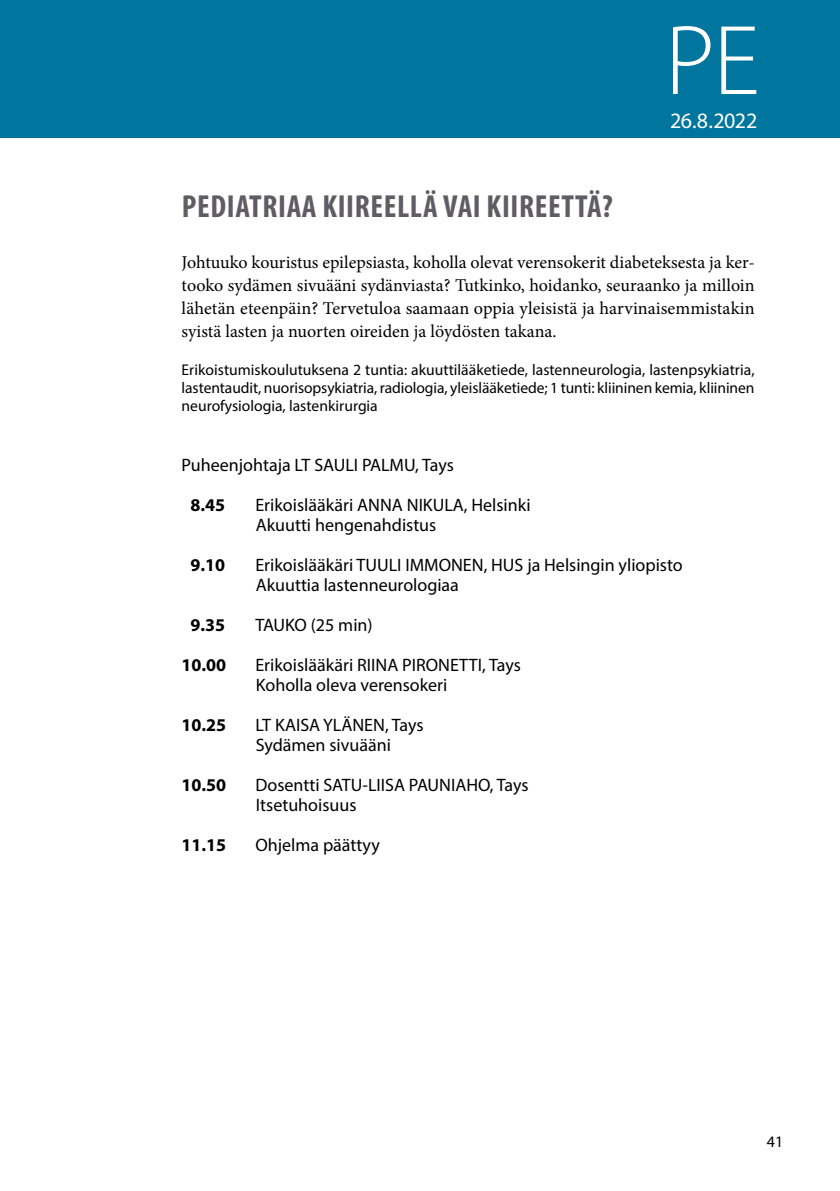
<style>
.page{position:relative;width:840px;height:1191px;background:#fff}
.page>*{position:absolute;margin:0;border:0;box-sizing:border-box;transform-origin:0 0}
.t1{font:300 100px "Myriad Pro";color:#fff}
.t2{font:700 condensed 32px "Myriad Pro";letter-spacing:.02em;color:#5f5d63}
.t3{font:22px "Myriad Pro";letter-spacing:-.02em;color:#fff}
.t4{font:18px/20px "Myriad Pro";color:#000}
.t5{font:18px/23px "Minion Pro";color:#000;text-align:justify}
.t6{font:700 18px "Myriad Pro";color:#000}
.t7{font:16px "Myriad Pro";color:#000}
.t8{font:15.6px/17.8px "Myriad Pro";color:#000;text-align:justify}
</style>
<div class="page">
<div style="left:0;top:0;width:839px;height:138px;background:#00759d"></div>
<h1 class="t1" style="left:664px;top:0;width:96px">PE</h1>
<p class="t3" style="left:669px;top:107px;width:89px">26.8.2022</p>
<h2 class="t2" style="left:182px;top:186px;width:432px">PEDIATRIAA KIIREELLÄ VAI KIIREETTÄ?</h2>
<p class="t5" style="left:181px;top:251px;width:574px">Johtuuko kouristus epilepsiasta, koholla olevat verensokerit diabeteksesta ja ker&shy;tooko sydämen sivuääni sydänviasta? Tutkinko, hoidanko, seuraanko ja milloin lähetän eteenpäin? Tervetuloa saamaan oppia yleisistä ja harvinaisemmistakin syistä lasten ja nuorten oireiden ja löydösten takana.</p>
<p class="t8" style="left:181px;top:360px;width:574px">Erikoistumiskoulutuksena 2 tuntia: akuuttilääketiede, lastenneurologia, lastenpsykiatria, lastentaudit, nuorisopsykiatria, radiologia, yleislääketiede; 1 tunti: kliininen kemia, kliininen neurofysiologia, lastenkirurgia</p>
<p class="t4" style="left:181px;top:454px;width:274px">Puheenjohtaja LT SAULI PALMU, Tays</p>
<p class="t6" style="left:190px;top:493px;width:36px">8.45</p>
<p class="t4" style="left:255px;top:494px;width:277px">Erikoislääkäri ANNA NIKULA, Helsinki<br>Akuutti hengenahdistus</p>
<p class="t6" style="left:190px;top:553px;width:36px">9.10</p>
<p class="t4" style="left:255px;top:554px;width:428px">Erikoislääkäri TUULI IMMONEN, HUS ja Helsingin yliopisto<br>Akuuttia lastenneurologiaa</p>
<p class="t6" style="left:190px;top:613px;width:36px">9.35</p>
<p class="t4" style="left:255px;top:614px;width:119px">TAUKO (25 min)</p>
<p class="t6" style="left:181px;top:653px;width:46px">10.00</p>
<p class="t4" style="left:255px;top:654px;width:267px">Erikoislääkäri RIINA PIRONETTI, Tays<br>Koholla oleva verensokeri</p>
<p class="t6" style="left:181px;top:713px;width:46px">10.25</p>
<p class="t4" style="left:255px;top:714px;width:170px">LT KAISA YLÄNEN, Tays<br>Sydämen sivuääni</p>
<p class="t6" style="left:181px;top:773px;width:46px">10.50</p>
<p class="t4" style="left:255px;top:774px;width:274px">Dosentti SATU-LIISA PAUNIAHO, Tays<br>Itsetuhoisuus</p>
<p class="t6" style="left:181px;top:833px;width:46px">11.15</p>
<p class="t4" style="left:255px;top:834px;width:126px">Ohjelma päättyy</p>
<p class="t7" style="left:766px;top:1132px;width:18px">41</p>
</div>
